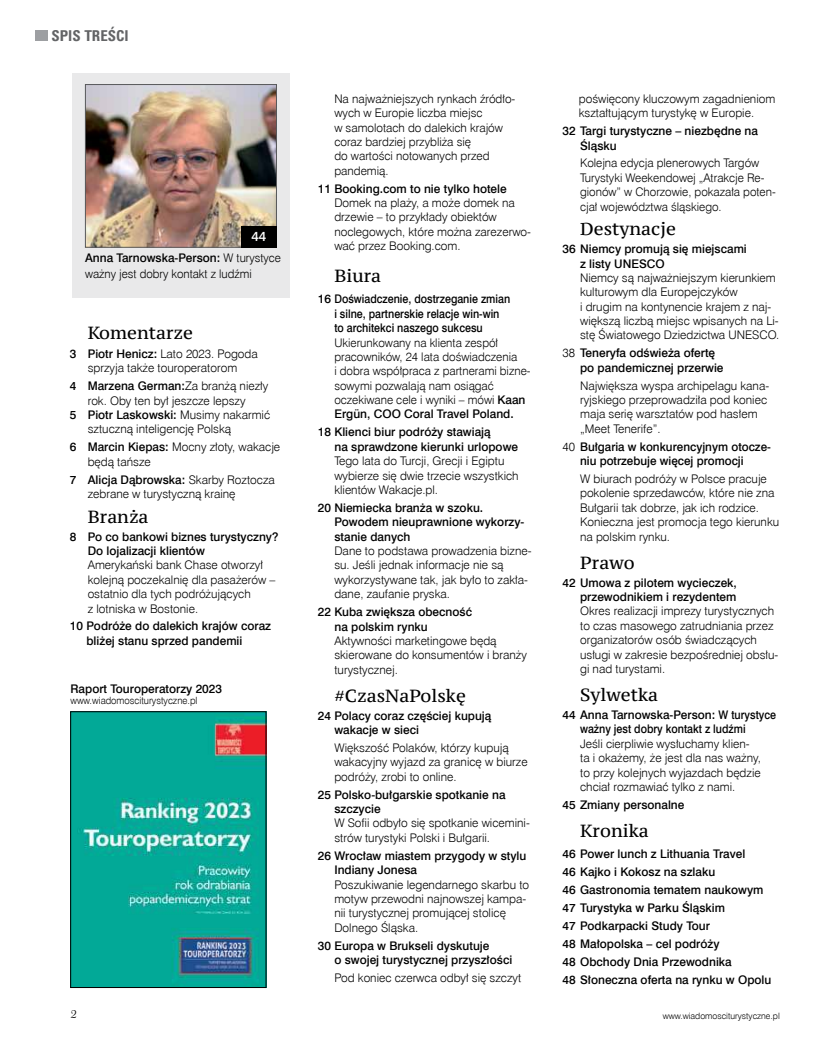
<style>
.page{position:relative;width:833px;height:1053px;background:#fff}
.page>*{position:absolute;margin:0;border:0;box-sizing:border-box;transform-origin:0 0}
.t1{font:17.5px "PT Serif Caption";color:#000}
.t2{font:700 15px "Zurich Cn EU";color:#636466}
.t3{font:13.5px "Swis 721 Md EU";color:#fff}
.t4{font:11.88px/14.4px "Swis 721 Lt EU";color:#000}
.t5{font:11.88px/14.4px "Swis 721 Md EU";color:#000}
.t6{font:italic 11.25px "Century 751 EU";color:#000}
.t7{font:10px "Swis 721 Lt EU";color:#000;scale:.95 1}
.t8{font:8.75px "Swis 721 Lt EU";color:#000}
.s1{font-family:"Swis 721 Lt EU"}
.s2{font-family:"Swis 721 Md EU"}
</style>
<div class="page">
<div style="left:35px;top:30px;width:13px;height:11px;background:#9d9fa2"></div>
<div style="left:72px;top:74px;width:217px;height:224px;background:#e9e9ea"></div>
<img style="left:87px;top:86px;width:188px;height:159px">
<div style="left:85px;top:84px;width:192px;height:163px;border:1px solid #58595b"></div>
<div style="left:241px;top:226px;width:36px;height:21px;background:#000"></div>
<img style="left:72px;top:713px;width:192px;height:272px">
<div style="left:70px;top:711px;width:196px;height:276px;border:1px solid #000"></div>
<p class="t2" style="left:52px;top:26px;width:79px">SPIS TREŚCI</p>
<p class="t3" style="left:251px;top:228px;width:17px">44</p>
<p class="t5" style="left:85px;top:251px;width:197px">Anna Tarnowska-Person: <span class="s1">W turystyce</span></p>
<p class="t4" style="left:85px;top:266px;width:168px">ważny jest dobry kontakt z ludźmi</p>
<h1 class="t1" style="left:88px;top:321px;width:107px">Komentarze</h1>
<p class="t4" style="left:70px;top:347px;width:189px;text-align:center"><span class="s2">3 Piotr Henicz:</span> Lato 2023. Pogoda sprzyja także touroperatorom</p>
<p class="t5" style="left:70px;top:379px;width:200px">4 Marzena German:<span class="s1">Za branżą niezły</span></p>
<p class="t4" style="left:88px;top:393px;width:159px">rok. Oby ten był jeszcze lepszy</p>
<p class="t5" style="left:70px;top:408px;width:202px">5 Piotr Laskowski: <span class="s1">Musimy nakarmić</span></p>
<p class="t4" style="left:70px;top:420px;width:212px;line-height:17.9px;text-indent:18px">sztuczną inteligencję Polską<br><span class="s2">6 Marcin Kiepas:</span> Mocny złoty, wakacje</p>
<p class="t4" style="left:88px;top:454px;width:65px">będą tańsze</p>
<p class="t5" style="left:70px;top:473px;width:206px">7 Alicja Dąbrowska: <span class="s1">Skarby Roztocza</span></p>
<p class="t4" style="left:88px;top:487px;width:149px">zebrane w turystyczną krainę</p>
<h1 class="t1" style="left:88px;top:505px;width:62px">Branża</h1>
<p class="t5" style="left:88px;top:530px;width:192px;text-indent:-18px">8 Po co bankowi biznes turystyczny?<br>Do lojalizacji klientów</p>
<p class="t4" style="left:88px;top:558px;width:189px">Amerykański bank Chase otworzył kolejną poczekalnię dla pasażerów – ostatnio dla tych podróżujących<br>z lotniska w Bostonie.</p>
<p class="t5" style="left:86px;top:619px;width:186px;text-indent:-17px">10 Podróże do dalekich krajów coraz bliżej stanu sprzed pandemii</p>
<p class="t5" style="left:70px;top:682px;width:153px">Raport Touroperatorzy 2023</p>
<p class="t7" style="left:70px;top:694px;width:135px">www.wiadomosciturystyczne.pl</p>
<p class="t4" style="left:334px;top:92px;width:182px">Na najważniejszych rynkach źródło&shy;wych w Europie liczba miejsc<br>w samolotach do dalekich krajów coraz bardziej przybliża się<br>do wartości notowanych przed pandemią.</p>
<p class="t5" style="left:318px;top:182px;width:190px">11 Booking.com to nie tylko hotele</p>
<p class="t4" style="left:334px;top:196px;width:198px">Domek na plaży, a może domek na drzewie – to przykłady obiektów noclegowych, które można zarezerwo&shy;wać przez Booking.com.</p>
<h1 class="t1" style="left:334px;top:264px;width:48px">Biura</h1>
<p class="t5" style="left:334px;top:292px;width:177px;text-indent:-16px">16 Doświadczenie, dostrzeganie zmian i silne, partnerskie relacje win-win to architekci naszego sukcesu</p>
<p class="t4" style="left:334px;top:335px;width:198px">Ukierunkowany na klienta zespół pracowników, 24 lata doświadczenia<br>i dobra współpraca z partnerami bizne&shy;sowymi pozwalają nam osiągać oczekiwane cele i wyniki – mówi <span class="s2">Kaan</span></p>
<p class="t5" style="left:318px;top:406px;width:197px;line-height:17.9px;text-indent:16px">Ergün, COO Coral Travel Poland.<br>18 Klienci biur podróży stawiają</p>
<p class="t5" style="left:334px;top:440px;width:185px">na sprawdzone kierunki urlopowe</p>
<p class="t4" style="left:334px;top:454px;width:186px">Tego lata do Turcji, Grecji i Egiptu wybierze się dwie trzecie wszystkich klientów Wakacje.pl.</p>
<p class="t5" style="left:334px;top:501px;width:191px;text-indent:-17px">20 Niemiecka branża w szoku.<br>Powodem nieuprawnione wykorzy&shy;stanie danych</p>
<p class="t4" style="left:334px;top:544px;width:199px">Dane to podstawa prowadzenia bizne&shy;su. Jeśli jednak informacje nie są wykorzystywane tak, jak było to zakła&shy;dane, zaufanie pryska.</p>
<p class="t5" style="left:334px;top:605px;width:139px;text-indent:-17px">22 Kuba zwiększa obecność na polskim rynku</p>
<p class="t4" style="left:334px;top:633px;width:194px">Aktywności marketingowe będą skierowane do konsumentów i branży turystycznej.</p>
<h1 class="t1" style="left:334px;top:684px;width:133px">#CzasNaPolskę</h1>
<p class="t5" style="left:334px;top:708px;width:159px;text-indent:-16px">24 Polacy coraz częściej kupują wakacje w sieci</p>
<p class="t4" style="left:334px;top:740px;width:195px">Większość Polaków, którzy kupują wakacyjny wyjazd za granicę w biurze podróży, zrobi to online.</p>
<p class="t5" style="left:334px;top:787px;width:173px;text-indent:-16px">25 Polsko-bułgarskie spotkanie na szczycie</p>
<p class="t4" style="left:334px;top:816px;width:197px">W Sofii odbyło się spotkanie wicemini&shy;strów turystyki Polski i Bułgarii.</p>
<p class="t5" style="left:334px;top:848px;width:193px;text-indent:-16px">26 Wrocław miastem przygody w stylu<br>Indiany Jonesa</p>
<p class="t4" style="left:334px;top:877px;width:196px">Poszukiwanie legendarnego skarbu to motyw przewodni najnowszej kampa&shy;nii turystycznej promującej stolicę<br>Dolnego Śląska.</p>
<p class="t5" style="left:334px;top:938px;width:179px;text-indent:-16px">30 Europa w Brukseli dyskutuje<br>o swojej turystycznej przyszłości</p>
<p class="t4" style="left:334px;top:970px;width:188px">Pod koniec czerwca odbył się szczyt</p>
<p class="t4" style="left:579px;top:92px;width:198px">poświęcony kluczowym zagadnieniom kształtującym turystykę w Europie.</p>
<p class="t5" style="left:580px;top:124px;width:179px;text-indent:-18px">32 Targi turystyczne – niezbędne na<br>Śląsku</p>
<p class="t4" style="left:580px;top:156px;width:197px">Kolejna edycja plenerowych Targów Turystyki Weekendowej „Atrakcje Re&shy;gionów” w Chorzowie, pokazała poten&shy;cjał województwa śląskiego.</p>
<h1 class="t1" style="left:580px;top:218px;width:97px">Destynacje</h1>
<p class="t5" style="left:580px;top:242px;width:168px;text-indent:-18px">36 Niemcy promują się miejscami z listy UNESCO</p>
<p class="t4" style="left:580px;top:271px;width:201px">Niemcy są najważniejszym kierunkiem kulturowym dla Europejczyków<br>i drugim na kontynencie krajem z naj&shy;większą liczbą miejsc wpisanych na Li&shy;stę Światowego Dziedzictwa UNESCO.</p>
<p class="t5" style="left:580px;top:346px;width:145px;text-indent:-18px"><span class="s1">38</span> Teneryfa odświeża ofertę po pandemicznej przerwie</p>
<p class="t4" style="left:580px;top:378px;width:191px">Największa wyspa archipelagu kana&shy;ryjskiego przeprowadziła pod koniec maja serię warsztatów pod hasłem „Meet Tenerife”.</p>
<p class="t5" style="left:580px;top:440px;width:192px;text-indent:-18px"><span class="s1">40</span> Bułgaria w konkurencyjnym otocze&shy;niu potrzebuje więcej promocji</p>
<p class="t4" style="left:580px;top:472px;width:201px">W biurach podróży w Polsce pracuje pokolenie sprzedawców, które nie zna Bułgarii tak dobrze, jak ich rodzice.<br>Konieczna jest promocja tego kierunku na polskim rynku.</p>
<h1 class="t1" style="left:580px;top:551px;width:56px">Prawo</h1>
<p class="t5" style="left:562px;top:576px;width:176px;text-align:right">42 Umowa z pilotem wycieczek, przewodnikiem i rezydentem</p>
<p class="t4" style="left:580px;top:604px;width:200px">Okres realizacji imprezy turystycznych to czas masowego zatrudniania przez organizatorów osób świadczących usługi w zakresie bezpośredniej obsłu&shy;gi nad turystami.</p>
<h1 class="t1" style="left:580px;top:683px;width:80px">Sylwetka</h1>
<p class="t5" style="left:580px;top:708px;width:197px;text-indent:-18px">44 Anna Tarnowska-Person: W turystyce ważny jest dobry kontakt z ludźmi</p>
<p class="t4" style="left:580px;top:736px;width:182px">Jeśli cierpliwie wysłuchamy klien&shy;ta i okażemy, że jest dla nas ważny, to przy kolejnych wyjazdach będzie chciał rozmawiać tylko z nami.</p>
<p class="t5" style="left:562px;top:798px;width:123px">45 Zmiany personalne</p>
<h1 class="t1" style="left:580px;top:819px;width:70px">Kronika</h1>
<p class="t5" style="left:562px;top:845px;width:210px;line-height:17.9px">46 Power lunch z Lithuania Travel<br>46 Kajko i Kokosz na szlaku<br>46 Gastronomia tematem naukowym<br>47 Turystyka w Parku Śląskim<br>47 Podkarpacki Study Tour<br>48 Małopolska – cel podróży<br>48 Obchody Dnia Przewodnika<br>48 Słoneczna oferta na rynku w Opolu</p>
<p class="t6" style="left:71px;top:1007px;width:8px">2</p>
<p class="t8" style="left:663px;top:1010px;width:118px">www.wiadomosciturystyczne.pl</p>
</div>
